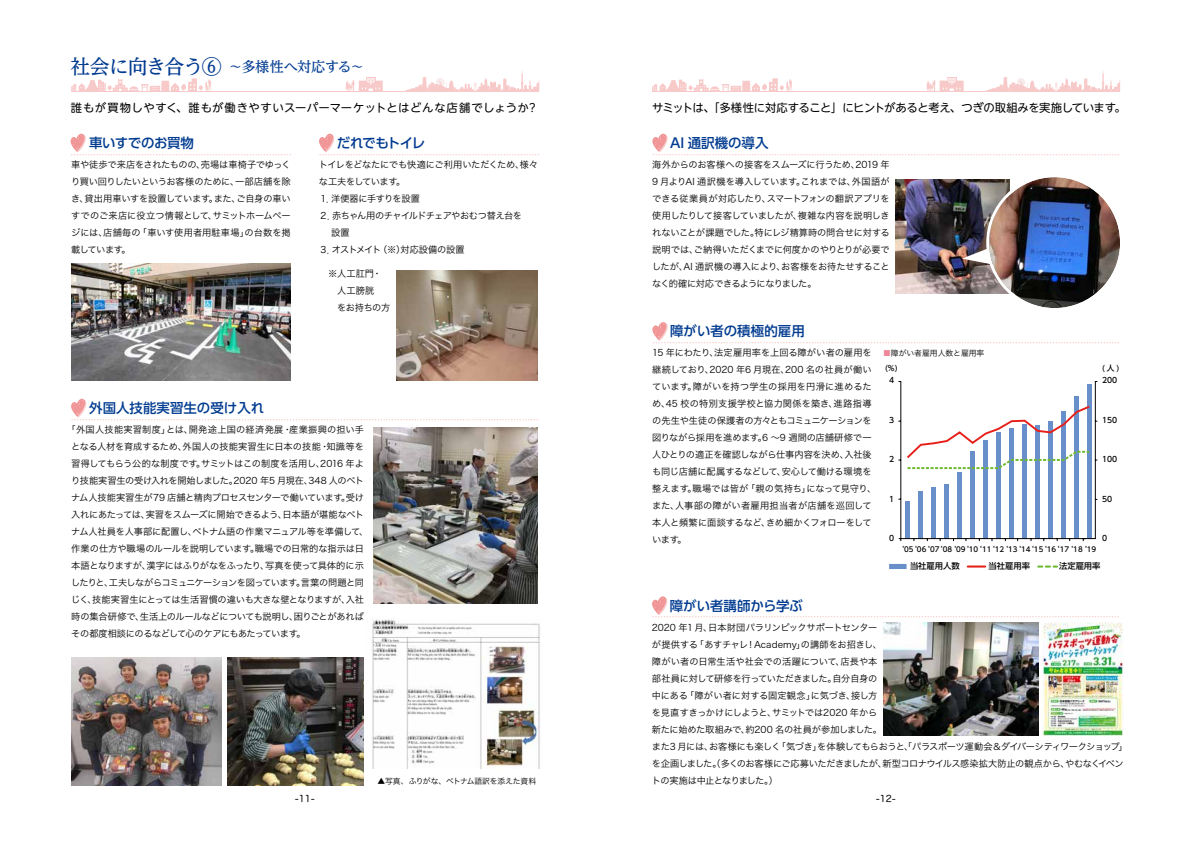
<style>
.page{position:relative;width:1191px;height:842px;background:#fff}
.page>*{position:absolute;margin:0;border:0;box-sizing:border-box;transform-origin:0 0}
.t1{font:500 14.2px "UD Reimin Pro";letter-spacing:-.02em;color:#003b90}
.t2{font:500 13.5px "UD Shin Go Pro";color:#003b90}
.t3{font:500 13.5px "UD Shin Go Pro";letter-spacing:-.025em;color:#003b90}
.t4{font:500 13.5px "UD Shin Go Pro";letter-spacing:-.07em;color:#003b90}
.t5{font:11.3px "UD Shin M Go Pro";letter-spacing:-.035em;color:#000}
.t6{font:11.3px "UD Shin M Go Pro";letter-spacing:.04em;color:#000}
.t7{font:9.2px/17px "Hira Kaku Pro N W3";letter-spacing:-.025em;color:#000;text-align:justify}
.t8{font:9.2px/17px "Hira Kaku Pro N W3";letter-spacing:-.005em;color:#000}
.t9{font:9.2px/17px "Hira Kaku Pro N W3";letter-spacing:-.045em;color:#000}
.t10{font:9.2px "Hira Maru Pro W4";color:#000}
.t11{font:8.5px "Koz Min Pr 6 N";color:#f19c97}
.t12{font:8.3px "UD Shin Go Pro Medium 90 pv RKSJ H";color:#000}
.t13{font:7.8px "Hira Kaku Pro N W3";color:#000}
.t14{font:7.7px "UD Shin Go Pro Medium 90 pv RKSJ H";color:#000}
.t15{font:7.1px "UD Shin Go Pro Medium 90 pv RKSJ H";color:#000}
.s1{font-size:19.8px}
.s2{color:#ee869a}
</style>
<div class="page">
<img style="left:883px;top:623px;width:155px;height:112px">
<svg style="left:898px;top:381px;width:199px;height:160px"></svg>
<div style="left:889px;top:564px;width:17px;height:5px;background:#698fca"></div>
<svg style="left:967px;top:565px;width:18px;height:2px"></svg>
<svg style="left:1038px;top:565px;width:19px;height:3px"></svg>
<img style="left:71px;top:264px;width:220px;height:117px">
<img style="left:396px;top:270px;width:142px;height:111px">
<img style="left:895px;top:180px;width:114px;height:113px">
<img style="left:989px;top:177px;width:131px;height:131px;border-radius:65px">
<div style="left:986px;top:174px;width:137px;height:137px;border:3px solid #fff;border-radius:50%"></div>
<img style="left:372px;top:619px;width:168px;height:150px">
<img style="left:227px;top:657px;width:137px;height:128px">
<img style="left:71px;top:657px;width:151px;height:128px">
<img style="left:1042px;top:623px;width:81px;height:112px">
<svg style="left:70px;top:133px;width:16px;height:19px"></svg>
<svg style="left:319px;top:133px;width:16px;height:19px"></svg>
<svg style="left:71px;top:398px;width:16px;height:19px"></svg>
<svg style="left:652px;top:133px;width:16px;height:19px"></svg>
<svg style="left:652px;top:596px;width:16px;height:19px"></svg>
<svg style="left:652px;top:322px;width:16px;height:19px"></svg>
<svg style="left:406px;top:70px;width:133px;height:21px"></svg>
<hr style="left:72px;top:91px;width:467px;height:1px;background:#f8c9c9">
<div style="left:366px;top:77px;width:9px;height:10px;background:#f8c9c9"></div>
<svg style="left:345px;top:78px;width:38px;height:13px"></svg>
<svg style="left:71px;top:78px;width:141px;height:14px"></svg>
<svg style="left:986px;top:70px;width:134px;height:21px"></svg>
<hr style="left:652px;top:91px;width:468px;height:1px;background:#f8c9c9">
<div style="left:946px;top:77px;width:10px;height:10px;background:#f8c9c9"></div>
<svg style="left:926px;top:78px;width:37px;height:13px"></svg>
<svg style="left:652px;top:78px;width:140px;height:13px"></svg>
<svg style="left:962px;top:248px;width:28px;height:16px"></svg>
<img style="left:373px;top:427px;width:165px;height:176px">
<h1 class="t1" style="left:70px;top:55px;width:295px"><span class="s1">社会に向き合う⑥</span> ～多様性へ対応する～</h1>
<p class="t6" style="left:71px;top:99px;width:469px">誰もが買物しやすく、誰もが働きやすいスーパーマーケットとはどんな店舗でしょうか？</p>
<h2 class="t3" style="left:71px;top:132px;width:124px">　 車いすでのお買物</h2>
<p class="t7" style="left:71px;top:155px;width:221px">車や徒歩で来店をされたものの、売場は車椅子でゆっくり買い回りしたいというお客様のために、一部店舗を除き、貸出用車いすを設置しています。また、ご自身の車いすでのご来店に役立つ情報として、サミットホームページには、店舗毎の「車いす使用者用駐車場」の台数を掲載しています。</p>
<h2 class="t4" style="left:323px;top:132px;width:103px">　だれでもトイレ</h2>
<p class="t9" style="left:319px;top:155px;width:221px">トイレをどなたにでも快適にご利用いただくため、様々な工夫をしています。<br>１．洋便器に手すりを設置<br>２．赤ちゃん用のチャイルドチェアやおむつ替え台を<br>　 設置<br>３．オストメイト（※）対応設備の設置</p>
<p class="t8" style="left:319px;top:264px;width:73px">　※人工肛門・　　人工膀胱<br>　　をお持ちの方</p>
<p class="t11" style="left:70px;top:150px;width:223px">……………………………………………………………………</p>
<p class="t11" style="left:319px;top:150px;width:223px">……………………………………………………………………</p>
<h2 class="t2" style="left:71px;top:397px;width:194px">　 外国人技能実習生の受け入れ</h2>
<p class="t7" style="left:71px;top:420px;width:299px;text-align:left;text-indent:-5px">「外国人技能実習制度」とは、開発途上国の経済発展・産業振興の担い手となる人材を育成するため、外国人の技能実習生に日本の技能・知識等を習得してもらう公的な制度です。サミットはこの制度を活用し、2016 年より技能実習生の受け入れを開始しました。2020 年5 月現在、348 人のベトナム人技能実習生が79 店舗と精肉プロセスセンターで働いています。受け入れにあたっては、実習をスムーズに開始できるよう、日本語が堪能なベトナム人社員を人事部に配置し、ベトナム語の作業マニュアル等を準備して、作業の仕方や職場のルールを説明しています。職場での日常的な指示は日本語となりますが、漢字にはふりがなをふったり、写真を使って具体的に示したりと、工夫しながらコミュニケーションを図っています。言葉の問題と同じく、技能実習生にとっては生活習慣の違いも大きな壁となりますが、入社時の集合研修で、生活上のルールなどについても説明し、困りごとがあればその都度相談にのるなどして心のケアにもあたっています。</p>
<p class="t11" style="left:71px;top:415px;width:469px">…………………………………………………………………………………………………………………………………………………</p>
<p class="t13" style="left:377px;top:774px;width:160px">▲写真、ふりがな、ベトナム語訳を添えた資料</p>
<p class="t5" style="left:652px;top:99px;width:475px">サミットは、「多様性に対応すること」にヒントがあると考え、つぎの取組みを実施しています。</p>
<h2 class="t2" style="left:656px;top:132px;width:113px">　AI 通訳機の導入</h2>
<p class="t7" style="left:652px;top:155px;width:239px">海外からのお客様への接客をスムーズに行うため、2019 年9 月よりAI 通訳機を導入しています。これまでは、外国語ができる従業員が対応したり、スマートフォンの翻訳アプリを使用したりして接客していましたが、複雑な内容を説明しきれないことが課題でした。特にレジ精算時の問合せに対する説明では、ご納得いただくまでに何度かのやりとりが必要でしたが、AI 通訳機の導入により、お客様をお待たせすることなく的確に対応できるようになりました。</p>
<h2 class="t2" style="left:656px;top:320px;width:150px">　障がい者の積極的雇用</h2>
<p class="t8" style="left:652px;top:344px;width:225px">15 年にわたり、法定雇用率を上回る障がい者の雇用を継続しており、2020 年6 月現在、200 名の社員が働いています。障がいを持つ学生の採用を円滑に進めるため、45 校の特別支援学校と協力関係を築き、進路指導の先生や生徒の保護者の方々ともコミュニケーションを図りながら採用を進めます。6 〜9 週間の店舗研修で一人ひとりの適正を確認しながら仕事内容を決め、入社後も同じ店舗に配属するなどして、安心して働ける環境を整えます。職場では皆が「親の気持ち」になって見守り、また、人事部の障がい者雇用担当者が店舗を巡回して本人と頻繁に面談するなど、きめ細かくフォローをしています。</p>
<p class="t11" style="left:652px;top:150px;width:469px">…………………………………………………………………………………………………………………………………………………</p>
<p class="t11" style="left:652px;top:338px;width:469px">…………………………………………………………………………………………………………………………………………………</p>
<p class="t13" style="left:883px;top:346px;width:103px"><span class="s2">■</span>障がい者雇用人数と雇用率</p>
<p class="t14" style="left:885px;top:362px;width:14px">(%)</p>
<p class="t14" style="left:1102px;top:362px;width:19px">(人)</p>
<p class="t14" style="left:1102px;top:373px;width:17px">200</p>
<p class="t14" style="left:889px;top:373px;width:7px">4</p>
<p class="t14" style="left:889px;top:413px;width:7px">3</p>
<p class="t14" style="left:1102px;top:413px;width:17px">150</p>
<p class="t14" style="left:889px;top:453px;width:7px">2</p>
<p class="t14" style="left:1102px;top:453px;width:17px">100</p>
<p class="t14" style="left:1102px;top:492px;width:12px">50</p>
<p class="t14" style="left:889px;top:492px;width:7px">1</p>
<p class="t14" style="left:889px;top:532px;width:7px">0</p>
<p class="t14" style="left:1102px;top:532px;width:7px">0</p>
<p class="t15" style="left:897px;top:543px;width:57px">‘05‘06‘07‘08</p>
<p class="t12" style="left:910px;top:559px;width:51px">当社雇用人数</p>
<p class="t12" style="left:988px;top:559px;width:43px">当社雇用率</p>
<p class="t12" style="left:1059px;top:559px;width:43px">法定雇用率</p>
<p class="t15" style="left:949px;top:543px;width:149px">‘09‘10‘11‘12‘13‘14‘15‘16‘17‘18‘19</p>
<h2 class="t2" style="left:652px;top:595px;width:152px">　 障がい者講師から学ぶ</h2>
<p class="t7" style="left:652px;top:618px;width:477px;text-align:left">2020 年1 月、日本財団パラリンピックサポートセンター<br>が提供する「あすチャレ！Academy」の講師をお招きし、<br>障がい者の日常生活や社会での活躍について、店長や本<br>部社員に対して研修を行っていただきました。自分自身の<br>中にある「障がい者に対する固定観念」に気づき、接し方<br>を見直すきっかけにしようと、サミットでは2020 年から<br>新たに始めた取組みで、約200 名の社員が参加しました。<br>また3 月には、お客様にも楽しく「気づき」を体験してもらおうと、「パラスポーツ運動会＆ダイバーシティワークショップ」を企画しました。（多くのお客様にご応募いただきましたが、新型コロナウイルス感染拡大防止の観点から、やむなくイベントの実施は中止となりました。）</p>
<p class="t11" style="left:652px;top:612px;width:469px">…………………………………………………………………………………………………………………………………………………</p>
<p class="t10" style="left:295px;top:790px;width:22px">-11-</p>
<p class="t10" style="left:875px;top:790px;width:22px">-12-</p>
</div>
